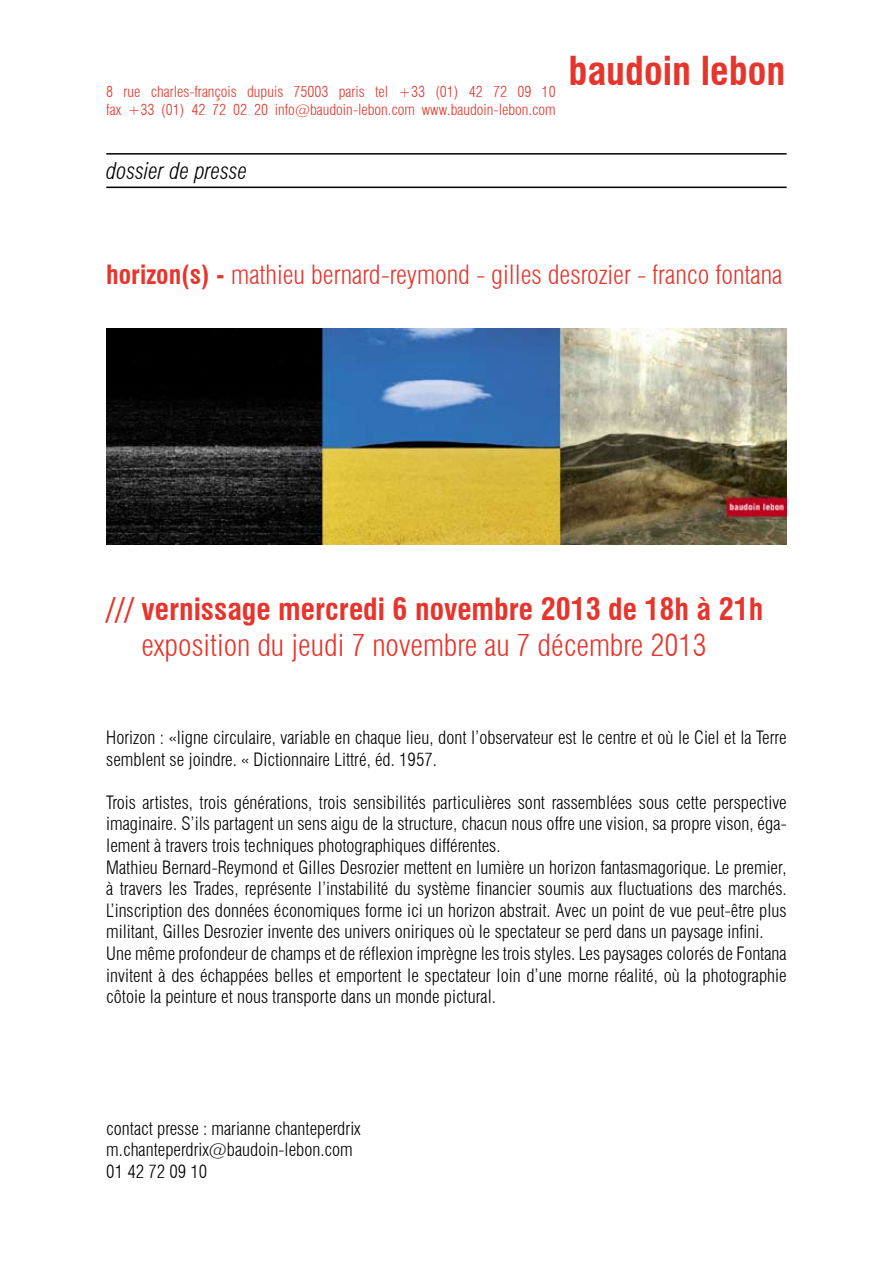
<style>
.page{position:relative;width:893px;height:1263px;background:#fff}
.page>*{position:absolute;margin:0;border:0;box-sizing:border-box;transform-origin:0 0}
.t1{font:700 condensed 39px "Swiss 721 BT";color:#e5352c}
.t2{font:700 condensed 30px "Swiss 721 BT";color:#e5352c}
.t3{font:300 condensed 30px "Swiss 721 BT";color:#e5352c}
.t4{font:300 condensed 25.95px "Swiss 721 BT";color:#e5352c}
.t5{font:italic 300 condensed 22.5px "Swiss 721 BT";color:#000}
.t6{font:300 condensed 18px/21.6px "Swiss 721 BT";color:#000}
.t7{font:300 condensed 15px/18px "Swiss 721 BT";color:#e5352c}
.s1{font-weight:700}
</style>
<div class="page">
<hr style="left:106px;top:153px;width:681px;height:2px;background:#000">
<hr style="left:106px;top:187px;width:681px;height:1px;background:#000">
<img style="left:106px;top:328px;width:681px;height:216px">
<p class="t7" style="left:106px;top:82px;width:451px">8 rue charles-françois dupuis 75003 paris tel +33 (01) 42 72 09 10 fax +33 (01) 42 72 02 20 info@baudoin-lebon.com www.baudoin-lebon.com</p>
<h1 class="t1" style="left:568px;top:48px;width:218px">baudoin lebon</h1>
<p class="t5" style="left:106px;top:158px;width:143px">dossier de presse</p>
<h3 class="t4" style="left:106px;top:259px;width:678px"><span class="s1">horizon(s) -</span> mathieu bernard-reymond - gilles desrozier - franco fontana</h3>
<h2 class="t2" style="left:106px;top:591px;width:658px">/// vernissage mercredi 6 novembre 2013 de 18h à 21h</h2>
<h2 class="t3" style="left:141px;top:627px;width:567px">exposition du jeudi 7 novembre au 7 décembre 2013</h2>
<p class="t6" style="left:106px;top:727px;width:682px">Horizon : «ligne circulaire, variable en chaque lieu, dont l’observateur est le centre et où le Ciel et la Terre semblent se joindre. « Dictionnaire Littré, éd. 1957.</p>
<p class="t6" style="left:106px;top:791px;width:682px">Trois artistes, trois générations, trois sensibilités particulières sont rassemblées sous cette perspective imaginaire. S’ils partagent un sens aigu de la structure, chacun nous offre une vision, sa propre vison, éga&shy;lement à travers trois techniques photographiques différentes.<br>Mathieu Bernard-Reymond et Gilles Desrozier mettent en lumière un horizon fantasmagorique. Le premier, à travers les Trades, représente l’instabilité du système financier soumis aux fluctuations des marchés.<br>L’inscription des données économiques forme ici un horizon abstrait. Avec un point de vue peut-être plus militant, Gilles Desrozier invente des univers oniriques où le spectateur se perd dans un paysage infini.<br>Une même profondeur de champs et de réflexion imprègne les trois styles. Les paysages colorés de Fontana invitent à des échappées belles et emportent le spectateur loin d’une morne réalité, où la photographie côtoie la peinture et nous transporte dans un monde pictural.</p>
<p class="t6" style="left:106px;top:1117px;width:256px">contact presse : marianne chanteperdrix m.chanteperdrix@baudoin-lebon.com<br>01 42 72 09 10</p>
</div>
